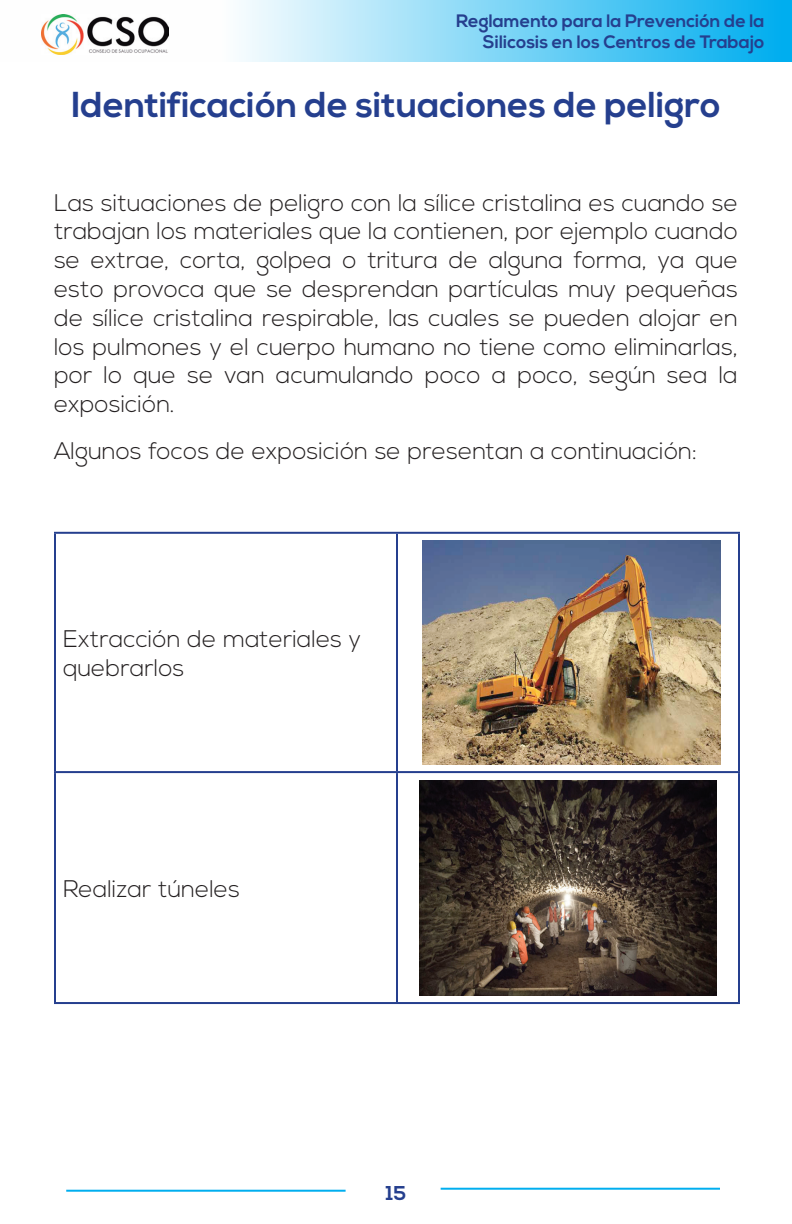
<style>
.page{position:relative;width:792px;height:1224px;background:#fff}
.page>*{position:absolute;margin:0;border:0;box-sizing:border-box;transform-origin:0 0}
.t1{font:700 36px "Nexa";color:#253f8e}
.t2{font:300 24px/28.8px "Nexa";color:#231f20;text-align:justify}
.t3{font:700 20px "Nexa";color:#253f8e}
.t4{font:700 18px/21.6px "Nexa";color:#253f8e;text-align:right}
</style>
<div class="page">
<hr style="left:66px;top:1190px;width:280px;height:2px;background:#00aeef">
<hr style="left:441px;top:1188px;width:279px;height:2px;background:#00aeef">
<svg style="left:41px;top:0;width:751px;height:62px"></svg>
<img style="left:42px;top:14px;width:126px;height:41px">
<hr style="left:54px;top:532px;width:343px;height:2px;background:#253f8e">
<hr style="left:54px;top:534px;width:2px;height:237px;background:#253f8e">
<hr style="left:397px;top:532px;width:343px;height:2px;background:#253f8e">
<hr style="left:396px;top:534px;width:2px;height:237px;background:#253f8e">
<hr style="left:738px;top:534px;width:2px;height:237px;background:#253f8e">
<hr style="left:54px;top:771px;width:343px;height:2px;background:#253f8e">
<hr style="left:54px;top:773px;width:2px;height:229px;background:#253f8e">
<hr style="left:397px;top:771px;width:343px;height:2px;background:#253f8e">
<hr style="left:396px;top:773px;width:2px;height:229px;background:#253f8e">
<hr style="left:738px;top:773px;width:2px;height:229px;background:#253f8e">
<hr style="left:54px;top:1002px;width:343px;height:2px;background:#253f8e">
<hr style="left:397px;top:1002px;width:343px;height:2px;background:#253f8e">
<img style="left:422px;top:541px;width:298px;height:223px">
<img style="left:419px;top:780px;width:298px;height:215px">
<p class="t4" style="left:456px;top:10px;width:310px">Reglamento para la Prevención de la<br>Silicosis en los Centros de Trabajo</p>
<h1 class="t1" style="left:71px;top:84px;width:651px">Identificación de situaciones de peligro</h1>
<p class="t2" style="left:54px;top:189px;width:686px">Las situaciones de peligro con la sílice cristalina es cuando se trabajan los materiales que la contienen, por ejemplo cuando se extrae, corta, golpea o tritura de alguna forma, ya que esto provoca que se desprendan partículas muy pequeñas de sílice cristalina respirable, las cuales se pueden alojar en los pulmones y el cuerpo humano no tiene como eliminarlas, por lo que se van acumulando poco a poco, según sea la exposición.</p>
<p class="t2" style="left:54px;top:437px;width:645px">Algunos focos de exposición se presentan a continuación:</p>
<p class="t2" style="left:63px;top:625px;width:300px">Extracción de materiales y quebrarlos</p>
<p class="t2" style="left:63px;top:875px;width:179px">Realizar túneles</p>
<p class="t3" style="left:386px;top:1182px;width:22px">15</p>
</div>
